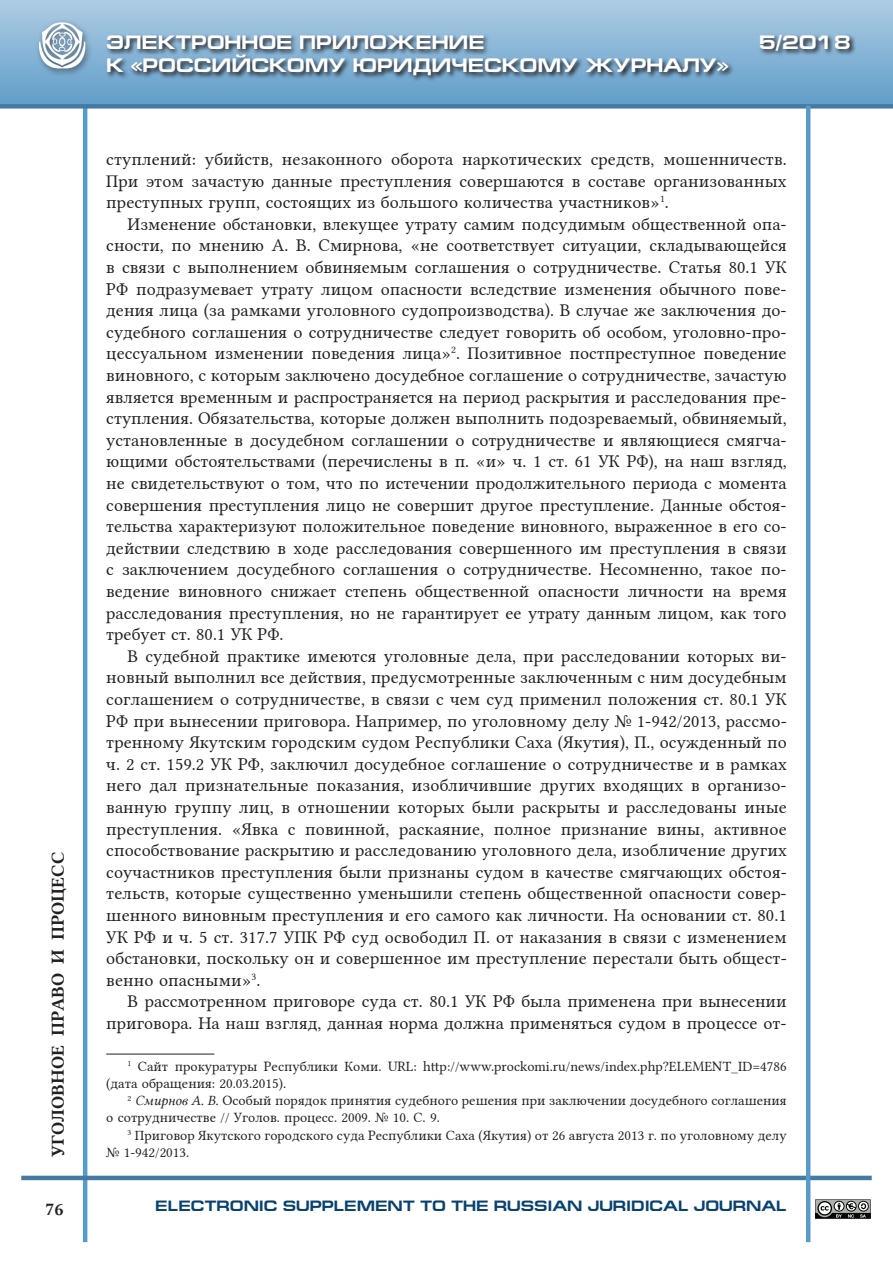
<style>
.page{position:relative;width:893px;height:1263px;background:#fff}
.page>*{position:absolute;margin:0;border:0;box-sizing:border-box;transform-origin:0 0}
.t1{font:700 19.5px "Europe Ext";color:#fff}
.t2{font:18px/21.6px "Lin Libertine";color:#231f20;text-align:justify}
.t3{font:18px "Lin Libertine B";color:#231f20}
.t4{font:700 15px "Europe Ext";color:#084271}
.t5{font:14.25px/17.1px "Lin Libertine";color:#231f20}
.s1{font-family:"Lin Libertine I"}
</style>
<div class="page">
<div style="left:0;top:0;width:893px;height:106px;background:linear-gradient(to bottom,#aecce4,#619dc9)"></div>
<hr style="left:83px;top:106px;width:4px;height:1136px;background:#569bca">
<hr style="left:21px;top:1176px;width:851px;height:4px;background:#447ba3">
<div style="left:0;top:104px;width:893px;height:5px;background:#447ba3"></div>
<div style="left:35px;top:19px;width:58px;height:58px;background:#231f20;opacity:.63"></div>
<img style="left:39px;top:23px;width:49px;height:47px">
<svg style="left:105px;top:33px;width:751px;height:49px"></svg>
<hr style="left:806px;top:106px;width:4px;height:1136px;background:#569bca">
<svg style="left:815px;top:1199px;width:56px;height:20px"></svg>
<hr style="left:106px;top:1054px;width:108px;height:1px;background:#231f20">
<p class="t3" style="left:46px;top:1157px;width:307px;rotate:-90deg">УГОЛОВНОЕ ПРАВО И ПРОЦЕСС</p>
<p class="t1" style="left:106px;top:32px;width:380px">ЭЛЕКТРОННОЕ ПРИЛОЖЕНИЕ</p>
<p class="t1" style="left:759px;top:32px;width:93px">5/2018</p>
<p class="t1" style="left:106px;top:55px;width:624px">К «РОССИЙСКОМУ ЮРИДИЧЕСКОМУ ЖУРНАЛУ»</p>
<p class="t2" style="left:106px;top:146px;width:682px">ступлений: убийств, незаконного оборота наркотических средств, мошенничеств.<br>При этом зачастую данные преступления совершаются в составе организованных преступных групп, состоящих из большого количества участников»<sup>1</sup>.</p>
<p class="t2" style="left:106px;top:211px;width:682px;text-indent:21px">Изменение обстановки, влекущее утрату самим подсудимым общественной опа&shy;сности, по мнению А. В. Смирнова, «не соответствует ситуации, складывающейся в связи с выполнением обвиняемым соглашения о сотрудничестве. Статья 80.1 УК РФ подразумевает утрату лицом опасности вследствие изменения обычного пове&shy;дения лица (за рамками уголовного судопроизводства). В случае же заключения до&shy;судебного соглашения о сотрудничестве следует говорить об особом, уголовно-про&shy;цессуальном изменении поведения лица»<sup>2</sup>. Позитивное постпреступное поведение виновного, с которым заключено досудебное соглашение о сотрудничестве, зачастую является временным и распространяется на период раскрытия и расследования пре&shy;ступления. Обязательства, которые должен выполнить подозреваемый, обвиняемый, установленные в досудебном соглашении о сотрудничестве и являющиеся смягча&shy;ющими обстоятельствами (перечислены в п. «и» ч. 1 ст. 61 УК РФ), на наш взгляд, не свидетельствуют о том, что по истечении продолжительного периода с момента совершения преступления лицо не совершит другое преступление. Данные обстоя&shy;тельства характеризуют положительное поведение виновного, выраженное в его со&shy;действии следствию в ходе расследования совершенного им преступления в связи с заключением досудебного соглашения о сотрудничестве. Несомненно, такое по&shy;ведение виновного снижает степень общественной опасности личности на время расследования преступления, но не гарантирует ее утрату данным лицом, как того требует ст. 80.1 УК РФ.</p>
<p class="t2" style="left:106px;top:643px;width:682px;text-indent:21px">В судебной практике имеются уголовные дела, при расследовании которых ви&shy;новный выполнил все действия, предусмотренные заключенным с ним досудебным соглашением о сотрудничестве, в связи с чем суд применил положения ст. 80.1 УК РФ при вынесении приговора. Например, по уголовному делу № 1-942/2013, рассмо&shy;тренному Якутским городским судом Республики Саха (Якутия), П., осужденный по ч. 2 ст. 159.2 УК РФ, заключил досудебное соглашение о сотрудничестве и в рамках него дал признательные показания, изобличившие других входящих в организо&shy;ванную группу лиц, в отношении которых были раскрыты и расследованы иные преступления. «Явка с повинной, раскаяние, полное признание вины, активное способствование раскрытию и расследованию уголовного дела, изобличение других соучастников преступления были признаны судом в качестве смягчающих обстоя&shy;тельств, которые существенно уменьшили степень общественной опасности совер&shy;шенного виновным преступления и его самого как личности. На основании ст. 80.1<br>УК РФ и ч. 5 ст. 317.7 УПК РФ суд освободил П. от наказания в связи с изменением обстановки, поскольку он и совершенное им преступление перестали быть общест&shy;венно опасными»<sup>3</sup>.</p>
<p class="t2" style="left:106px;top:989px;width:682px;text-align:right">В рассмотренном приговоре суда ст. 80.1 УК РФ была применена при вынесении приговора. На наш взгляд, данная норма должна применяться судом в процессе от-</p>
<p class="t5" style="left:106px;top:1056px;width:682px;text-indent:21px"><sup>1</sup> Сайт прокуратуры Республики Коми. URL: http://www.prockomi.ru/news/index.php?ELEMENT_ID=4786 (дата обращения: 20.03.2015).</p>
<p class="t5" style="left:106px;top:1090px;width:682px;text-indent:21px"><sup>2</sup> <span class="s1">Смирнов А. В.</span> Особый порядок принятия судебного решения при заключении досудебного соглашения о сотрудничестве // Уголов. процесс. 2009. № 10. С. 9.</p>
<p class="t5" style="left:106px;top:1125px;width:682px;text-indent:21px"><sup>3</sup> Приговор Якутского городского суда Республики Саха (Якутия) от 26 августа 2013 г. по уголовному делу № 1-942/2013.</p>
<p class="t3" style="left:45px;top:1197px;width:20px">76</p>
<p class="t4" style="left:155px;top:1197px;width:633px">ELECTRONIC SUPPLEMENT TO THE RUSSIAN JURIDICAL JOURNAL</p>
</div>
